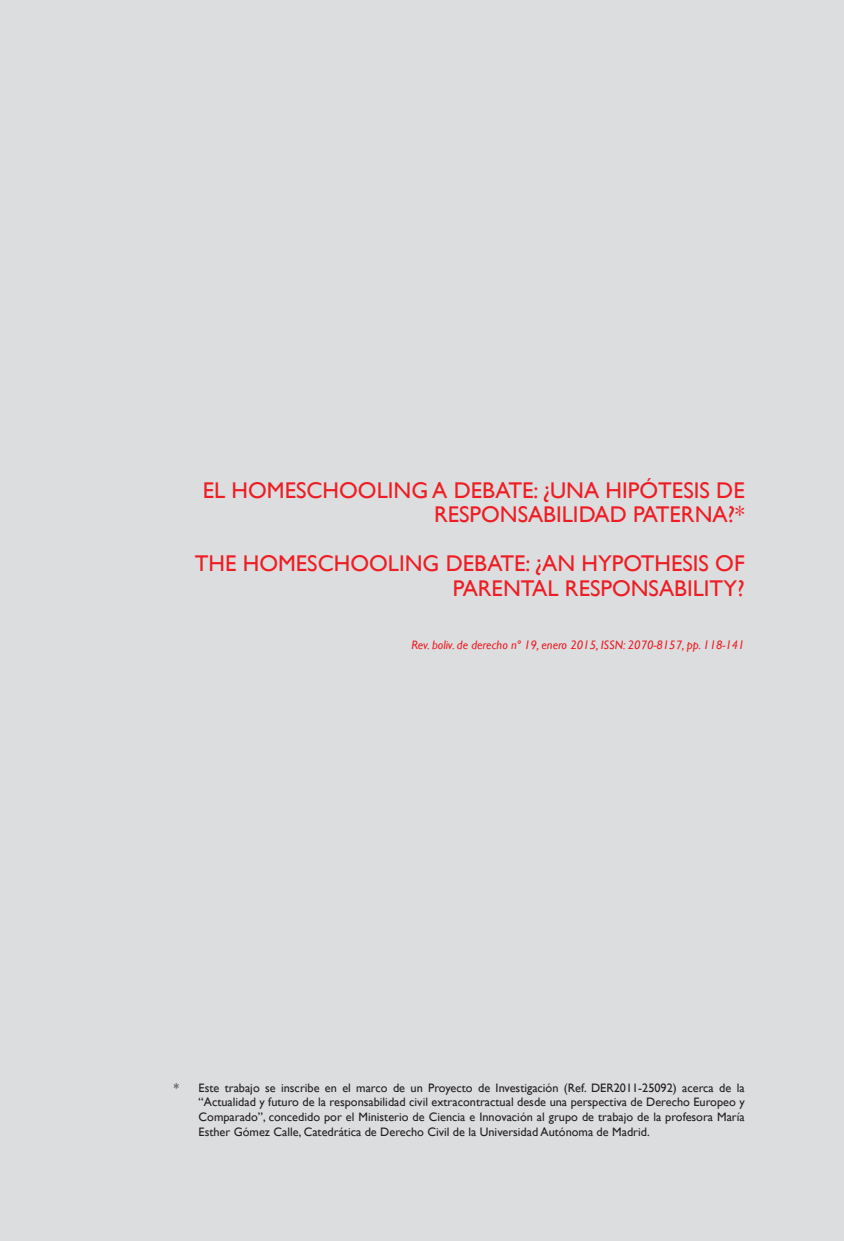
<style>
.page{position:relative;width:844px;height:1241px;background:#fff}
.page>*{position:absolute;margin:0;border:0;box-sizing:border-box;transform-origin:0 0}
.t1{font:22.75px/24.5px "Gill Sans";color:#ee1d23;text-align:right}
.t2{font:12.25px/14.7px "Gill Sans";color:#231f20;text-align:justify}
.t3{font:italic 12.25px "Gill Sans";color:#ee1d23}
</style>
<div class="page">
<div style="left:0;top:0;width:843px;height:1240px;background:#dcdddf"></div>
<h1 class="t1" style="left:203px;top:477px;width:543px">EL HOMESCHOOLING A DEBATE: ¿UNA HIPÓTESIS DE<br>RESPONSABILIDAD PATERNA?*</h1>
<h1 class="t1" style="left:195px;top:551px;width:551px">THE HOMESCHOOLING DEBATE: ¿AN HYPOTHESIS OF<br>PARENTAL RESPONSABILITY?</h1>
<p class="t3" style="left:411px;top:638px;width:334px">Rev. boliv. de derecho nº 19, enero 2015, ISSN: 2070-8157, pp. 118-141</p>
<p class="t2" style="left:198px;top:1079px;width:547px;text-indent:-25px">* Este trabajo se inscribe en el marco de un Proyecto de Investigación (Ref. DER2011-25092) acerca de la “Actualidad y futuro de la responsabilidad civil extracontractual desde una perspectiva de Derecho Europeo y Comparado”, concedido por el Ministerio de Ciencia e Innovación al grupo de trabajo de la profesora María Esther Gómez Calle, Catedrática de Derecho Civil de la Universidad Autónoma de Madrid.</p>
</div>
